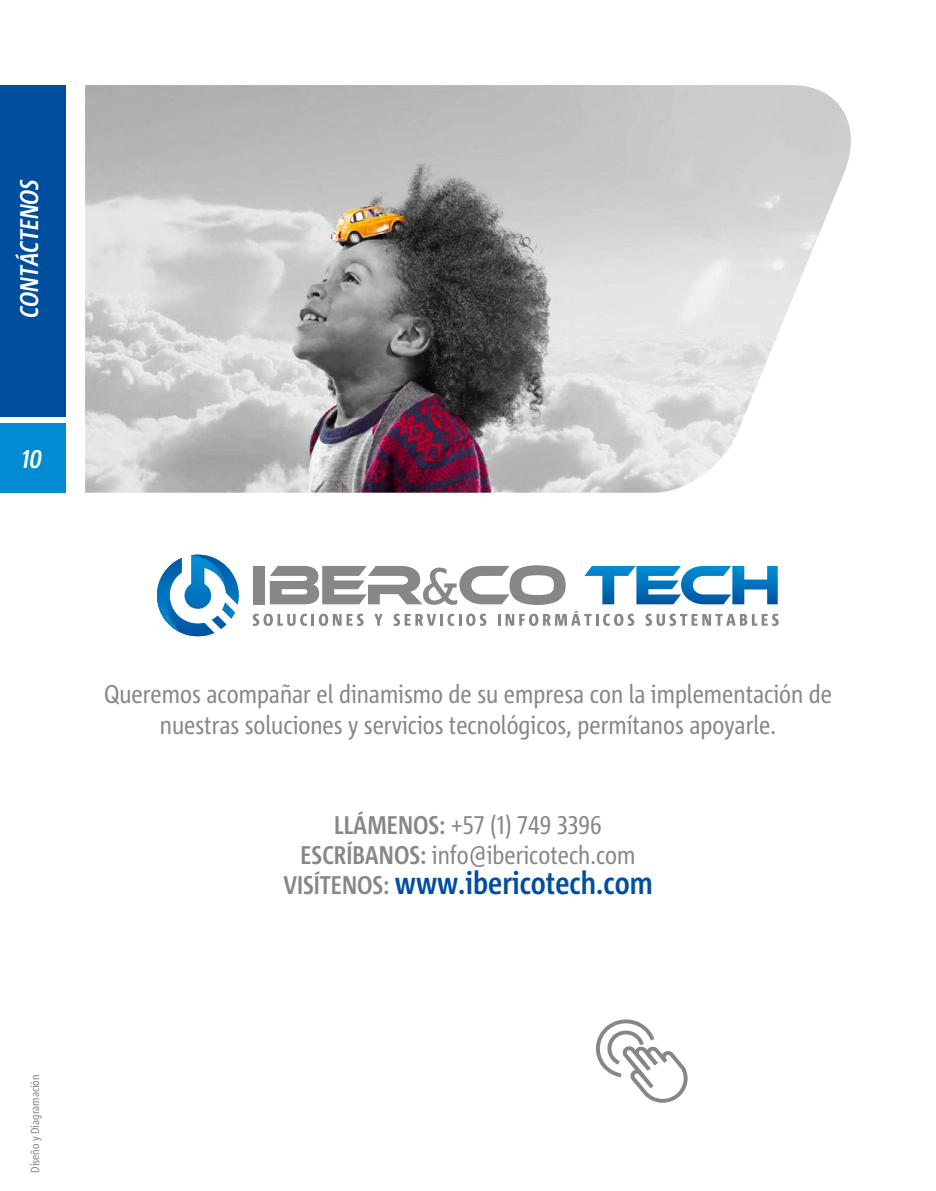
<style>
.page{position:relative;width:936px;height:1191px;background:#fff}
.page>*{position:absolute;margin:0;border:0;box-sizing:border-box;transform-origin:0 0}
.t1{font:700 31.5px "Corpid Cd LF";color:#004f9f}
.t2{font:25.5px/30.6px "Corpid Cd LF";color:#878787;text-align:center}
.t3{font:italic 700 25.5px "Corpid Cd LF";color:#fff}
.t4{font:11.7px "Corpid Cd LF";color:#878787}
.s1{font-weight:700}
.s2{font-size:25.5px;color:#878787}
</style>
<div class="page">
<img style="left:85px;top:85px;width:766px;height:408px">
<div style="left:1px;top:85px;width:65px;height:331px;background:#004f9f"></div>
<div style="left:1px;top:423px;width:65px;height:70px;background:#008bd2"></div>
<svg style="left:595px;top:1019px;width:93px;height:83px"></svg>
<svg style="left:157px;top:554px;width:82px;height:82px"></svg>
<svg style="left:253px;top:565px;width:525px;height:61px"></svg>
<p class="t3" style="left:15px;top:318px;width:141px;rotate:-90deg">CONTÁCTENOS</p>
<p class="t3" style="left:22px;top:445px;width:22px">10</p>
<p class="t2" style="left:104px;top:679px;width:729px">Queremos acompañar el dinamismo de su empresa con la implementación de nuestras soluciones y servicios tecnológicos, permítanos apoyarle.</p>
<p class="t2" style="left:300px;top:810px;width:336px;line-height:30px"><span class="s1">LLÁMENOS:</span> +57 (1) 749 3396<br><span class="s1">ESCRÍBANOS:</span> info@ibericotech.com</p>
<p class="t1" style="left:283px;top:865px;width:371px"><span class="s2">VISÍTENOS:</span> www.ibericotech.com</p>
<p class="t4" style="left:29px;top:1173px;width:100px;rotate:-90deg">Diseño y Diagramación</p>
</div>
